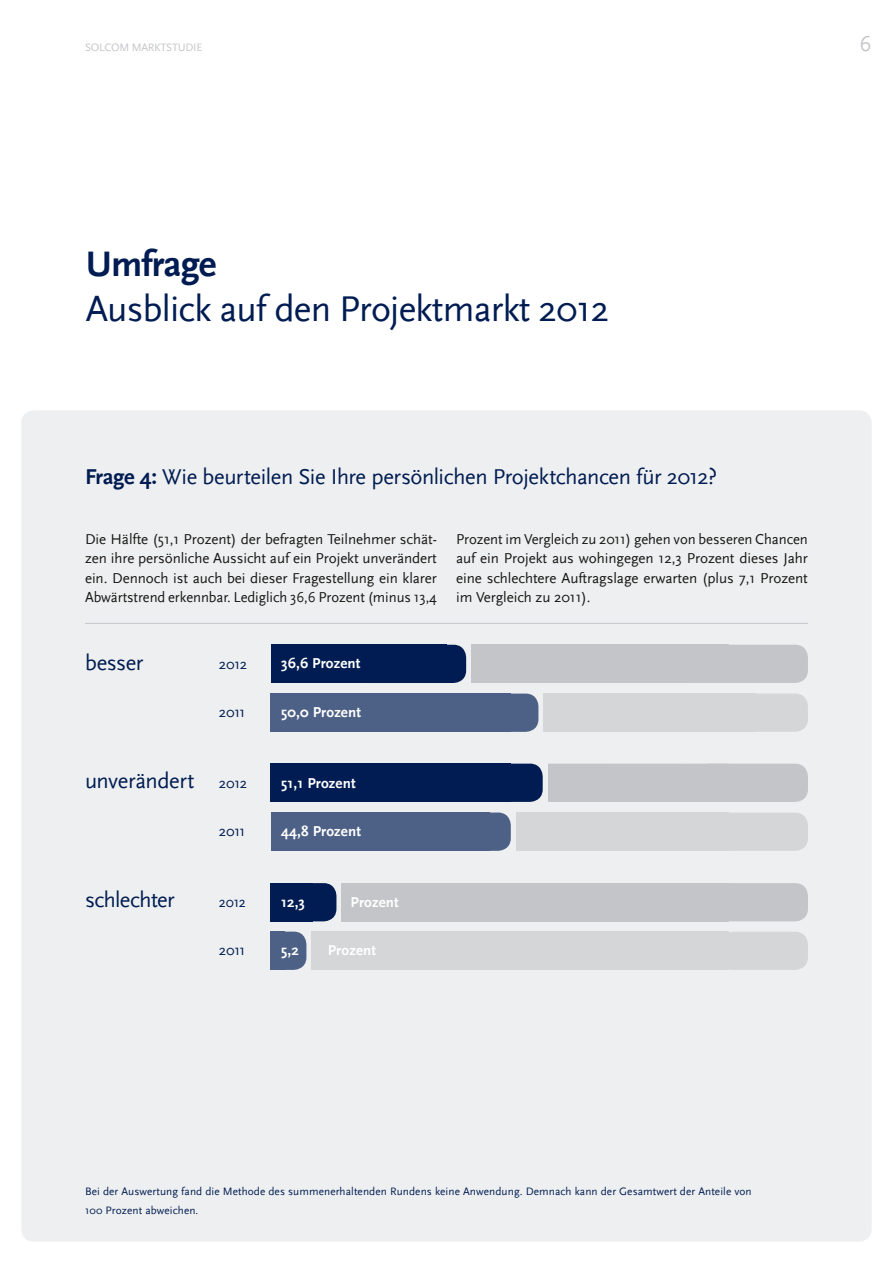
<style>
.page{position:relative;width:893px;height:1263px;background:#fff}
.page>*{position:absolute;margin:0;border:0;box-sizing:border-box;transform-origin:0 0}
.t1{font:37.5px "Scala Sans";letter-spacing:-.02em;color:#001c52}
.t2{font:700 37.5px "Scala Sans";letter-spacing:-.02em;color:#001c52}
.t3{font:22.5px "Scala Sans";letter-spacing:-.02em;color:#001c52}
.t4{font:22.5px "Scala Sans";color:#c3c5c8}
.t5{font:15px/19.2px "Scala Sans";letter-spacing:-.005em;color:#181716;text-align:justify}
.t6{font:700 15px "Scala Sans";letter-spacing:.01em;color:#fff}
.t7{font:15px "Scala Sans";letter-spacing:-.02em;color:#001c52}
.t8{font:15px "Scala Sans";letter-spacing:-.02em;color:#001c52;scale:.95 1}
.t9{font:11.25px/19.2px "Scala Sans";letter-spacing:.01em;color:#001c52}
.t10{font:11.25px "Scala Sans";letter-spacing:-.02em;color:#c3c5c8}
.s1{font-weight:700}
.s2{font-size:15px}
</style>
<div class="page">
<div style="left:21px;top:410px;width:851px;height:832px;background:#eeeff0;border-radius:13px"></div>
<hr style="left:85px;top:623px;width:723px;height:1px;background:#c3c5c8">
<div style="left:271px;top:645px;width:175px;height:38px;background:#001c52"></div>
<div style="left:355px;top:645px;width:111px;height:38px;background:#001c52;border-radius:13px"></div>
<div style="left:680px;top:645px;width:128px;height:38px;background:#c3c5c8;border-radius:13px"></div>
<div style="left:471px;top:645px;width:258px;height:38px;background:#c3c5c8"></div>
<div style="left:271px;top:693px;width:240px;height:39px;background:#4d6086"></div>
<div style="left:427px;top:693px;width:111px;height:39px;background:#4d6086;border-radius:13px"></div>
<div style="left:729px;top:693px;width:79px;height:39px;background:#d5d6d8;border-radius:13px"></div>
<div style="left:544px;top:693px;width:212px;height:39px;background:#d5d6d8"></div>
<div style="left:271px;top:764px;width:240px;height:38px;background:#001c52"></div>
<div style="left:431px;top:764px;width:112px;height:38px;background:#001c52;border-radius:13px"></div>
<div style="left:696px;top:764px;width:112px;height:38px;background:#c3c5c8;border-radius:13px"></div>
<div style="left:548px;top:764px;width:181px;height:38px;background:#c3c5c8"></div>
<div style="left:271px;top:883px;width:42px;height:38px;background:#001c52"></div>
<div style="left:285px;top:883px;width:51px;height:38px;background:#001c52;border-radius:13px"></div>
<div style="left:696px;top:883px;width:112px;height:38px;background:#c3c5c8;border-radius:13px"></div>
<div style="left:342px;top:883px;width:387px;height:38px;background:#c3c5c8"></div>
<div style="left:271px;top:812px;width:219px;height:39px;background:#4d6086"></div>
<div style="left:475px;top:812px;width:36px;height:39px;background:#4d6086;border-radius:13px"></div>
<div style="left:704px;top:813px;width:104px;height:38px;background:#d5d6d8;border-radius:13px"></div>
<div style="left:517px;top:813px;width:212px;height:38px;background:#d5d6d8"></div>
<div style="left:271px;top:932px;width:14px;height:38px;background:#4d6086"></div>
<div style="left:271px;top:932px;width:35px;height:38px;background:#4d6086;border-radius:13px"></div>
<div style="left:720px;top:932px;width:88px;height:38px;background:#d5d6d8;border-radius:13px"></div>
<div style="left:312px;top:932px;width:417px;height:38px;background:#d5d6d8"></div>
<p class="t10" style="left:85px;top:41px;width:119px">SOLCOM MARKTSTUDIE</p>
<h2 class="t4" style="left:859px;top:31px;width:14px">6</h2>
<h1 class="t2" style="left:86px;top:242px;width:132px">Umfrage</h1>
<h1 class="t1" style="left:86px;top:288px;width:525px">Ausblick auf den Projektmarkt 2012</h1>
<h2 class="t3" style="left:85px;top:464px;width:634px"><span class="s1">Frage 4:</span> Wie beurteilen Sie Ihre persönlichen Projektchancen für 2012?</h2>
<p class="t5" style="left:85px;top:530px;width:353px">Die Hälfte (51,1 Prozent) der befragten Teilnehmer schät&shy;zen ihre persönliche Aussicht auf ein Projekt unverändert ein. Dennoch ist auch bei dieser Fragestellung ein klarer Abwärtstrend erkennbar. Lediglich 36,6 Prozent (minus 13,4</p>
<p class="t5" style="left:456px;top:530px;width:353px">Prozent im Vergleich zu 2011) gehen von besseren Chancen auf ein Projekt aus wohingegen 12,3 Prozent dieses Jahr eine schlechtere Auftragslage erwarten (plus 7,1 Prozent im Vergleich zu 2011).</p>
<h2 class="t3" style="left:85px;top:651px;width:60px">besser</h2>
<p class="t7" style="left:219px;top:656px;width:30px">2012</p>
<p class="t6" style="left:281px;top:655px;width:81px">36,6 Prozent</p>
<p class="t7" style="left:219px;top:704px;width:28px">2011</p>
<p class="t6" style="left:281px;top:704px;width:81px">50,0 Prozent</p>
<h2 class="t3" style="left:85px;top:769px;width:164px">unverändert <span class="s2">2012</span></h2>
<p class="t6" style="left:281px;top:774px;width:76px">51,1 Prozent</p>
<p class="t7" style="left:219px;top:823px;width:28px">2011</p>
<p class="t6" style="left:281px;top:823px;width:81px">44,8 Prozent</p>
<h2 class="t3" style="left:85px;top:888px;width:91px">schlechter</h2>
<p class="t8" style="left:219px;top:894px;width:30px">2012</p>
<p class="t6" style="left:281px;top:893px;width:25px">12,3</p>
<p class="t6" style="left:351px;top:893px;width:50px">Prozent</p>
<p class="t7" style="left:219px;top:942px;width:28px">2011</p>
<p class="t6" style="left:281px;top:942px;width:19px">5,2</p>
<p class="t6" style="left:328px;top:942px;width:50px">Prozent</p>
<p class="t9" style="left:85px;top:1182px;width:668px">Bei der Auswertung fand die Methode des summenerhaltenden Rundens keine Anwendung. Demnach kann der Gesamtwert der Anteile von<br>100 Prozent abweichen.</p>
</div>
